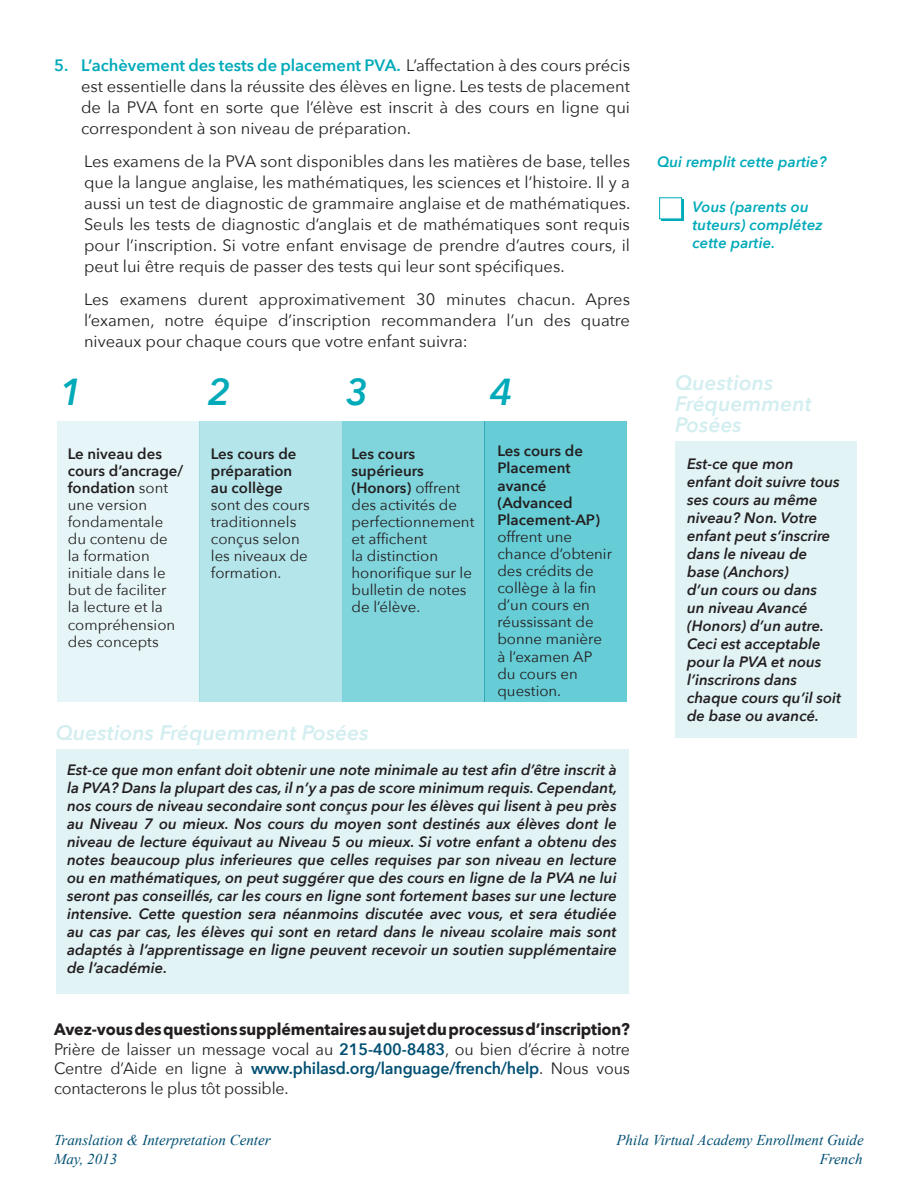
<style>
.page{position:relative;width:918px;height:1188px;background:#fff}
.page>*{position:absolute;margin:0;border:0;box-sizing:border-box;transform-origin:0 0}
.t1{font:italic 600 37.5px "Avenir Next";color:#00aab9}
.t2{font:italic 600 21px/21px "Avenir Next";letter-spacing:.005em;color:#d3eef0}
.Policy_Paragraph_Sty{font:16.5px/21px "Avenir Next";color:#231f20;text-align:justify}
.t3{font:italic 600 15px/18px "Avenir Next";color:#231f20}
.Policy_Paragraph_Sty-2{font:15px/17.1px "Avenir Next";color:#231f20}
.Question{font:italic 15px "Times New Roman";color:#004f72}
.t4{font:italic 600 15px/18px "Avenir Next";letter-spacing:.005em;color:#00aab9}
.s1{font-weight:600;color:#00aab9}
.s2{font-weight:600}
.s3{font-weight:700}
.s4{font-weight:600;color:#004f72}
</style>
<div class="page">
<div style="left:675px;top:442px;width:182px;height:296px;background:#e2f3f6"></div>
<div style="left:56px;top:749px;width:572px;height:245px;background:#e2f3f6"></div>
<div style="left:661px;top:199px;width:22px;height:21px;background:#00aab9"></div>
<div style="left:659px;top:197px;width:23px;height:22px;background:#fff;border:1px solid #00aab9"></div>
<div style="left:57px;top:421px;width:143px;height:281px;background:#e6f6f8"></div>
<div style="left:200px;top:421px;width:142px;height:281px;background:#b3e5ea"></div>
<div style="left:342px;top:421px;width:142px;height:281px;background:#80d4dc"></div>
<div style="left:484px;top:421px;width:143px;height:281px;background:#66ccd5"></div>
<p class="Policy_Paragraph_Sty" style="left:81px;top:54px;width:551px;text-indent:-27px"><span class="s1">5. L’achèvement des tests de placement PVA.</span> L’affectation à des cours précis est essentielle dans la réussite des élèves en ligne. Les tests de placement de la PVA font en sorte que l’élève est inscrit à des cours en ligne qui correspondent à son niveau de préparation.</p>
<p class="Policy_Paragraph_Sty" style="left:84px;top:150px;width:548px">Les examens de la PVA sont disponibles dans les matières de base, telles que la langue anglaise, les mathématiques, les sciences et l’histoire. Il y a aussi un test de diagnostic de grammaire anglaise et de mathématiques.<br>Seuls les tests de diagnostic d’anglais et de mathématiques sont requis pour l’inscription. Si votre enfant envisage de prendre d’autres cours, il peut lui être requis de passer des tests qui leur sont spécifiques.</p>
<p class="Policy_Paragraph_Sty" style="left:84px;top:288px;width:548px">Les examens durent approximativement 30 minutes chacun. Apres l’examen, notre équipe d’inscription recommandera l’un des quatre niveaux pour chaque cours que votre enfant suivra:</p>
<p class="t1" style="left:60px;top:369px;width:24px">1</p>
<p class="t1" style="left:207px;top:369px;width:24px">2</p>
<p class="t1" style="left:345px;top:369px;width:24px">3</p>
<p class="t1" style="left:490px;top:369px;width:24px">4</p>
<p class="Policy_Paragraph_Sty-2" style="left:68px;top:445px;width:117px"><span class="s2">Le niveau des cours d’ancrage/ fondation</span> sont une version fondamentale du contenu de la formation initiale dans le but de faciliter<br>la lecture et la compréhension des concepts</p>
<p class="Policy_Paragraph_Sty-2" style="left:211px;top:445px;width:101px"><span class="s2">Les cours de préparation au collège </span>sont des cours traditionnels conçus selon les niveaux de formation.</p>
<p class="Policy_Paragraph_Sty-2" style="left:351px;top:445px;width:124px"><span class="s2">Les cours supérieurs (Honors)</span> offrent des activités de perfectionnement et affichent<br>la distinction honorifique sur le bulletin de notes de l’élève.</p>
<p class="Policy_Paragraph_Sty-2" style="left:497px;top:443px;width:116px"><span class="s2">Les cours de<br>Placement avancé (Advanced<br>Placement-AP) </span>offrent une chance d’obtenir des crédits de collège à la fin d’un cours en réussissant de bonne manière à l’examen AP du cours en question.</p>
<p class="t2" style="left:56px;top:722px;width:314px">Questions Fréquemment Posées</p>
<p class="t3" style="left:67px;top:761px;width:552px;text-align:justify">Est-ce que mon enfant doit obtenir une note minimale au test afin d’être inscrit à la PVA? Dans la plupart des cas, il n’y a pas de score minimum requis. Cependant, nos cours de niveau secondaire sont conçus pour les élèves qui lisent à peu près au Niveau 7 ou mieux. Nos cours du moyen sont destinés aux élèves dont le niveau de lecture équivaut au Niveau 5 ou mieux. Si votre enfant a obtenu des notes beaucoup plus inferieures que celles requises par son niveau en lecture ou en mathématiques, on peut suggérer que des cours en ligne de la PVA ne lui seront pas conseillés, car les cours en ligne sont fortement bases sur une lecture intensive. Cette question sera néanmoins discutée avec vous, et sera étudiée au cas par cas, les élèves qui sont en retard dans le niveau scolaire mais sont adaptés à l’apprentissage en ligne peuvent recevoir un soutien supplémentaire de l’académie.</p>
<p class="Policy_Paragraph_Sty" style="left:54px;top:1020px;width:578px;line-height:19.5px"><span class="s3">Avez-vous des questions supplémentaires au sujet du processus d’inscription?<br></span>Prière de laisser un message vocal au <span class="s4">215-400-8483</span>, ou bien d’écrire à notre Centre d’Aide en ligne à <span class="s4">www.philasd.org/language/french/help</span>. Nous vous contacterons le plus tôt possible.</p>
<p class="t4" style="left:657px;top:153px;width:171px">Qui remplit cette partie?</p>
<p class="t4" style="left:692px;top:198px;width:132px">Vous (parents ou tuteurs) complétez cette partie.</p>
<p class="t2" style="left:675px;top:372px;width:138px">Questions<br>Fréquemment<br>Posées</p>
<p class="t3" style="left:687px;top:455px;width:156px">Est-ce que mon enfant doit suivre tous ses cours au même niveau? Non. Votre enfant peut s’inscrire dans le niveau de base (Anchors)<br>d’un cours ou dans<br>un niveau Avancé (Honors) d’un autre.<br>Ceci est acceptable pour la PVA et nous l’inscrirons dans chaque cours qu’il soit de base ou avancé.</p>
<p class="Question" style="left:54px;top:1130px;width:218px">Translation &amp; Interpretation Center</p>
<p class="Question" style="left:616px;top:1130px;width:249px">Phila Virtual Academy Enrollment Guide</p>
<p class="Question" style="left:54px;top:1148px;width:65px">May, 2013</p>
<p class="Question" style="left:820px;top:1148px;width:44px">French</p>
</div>
